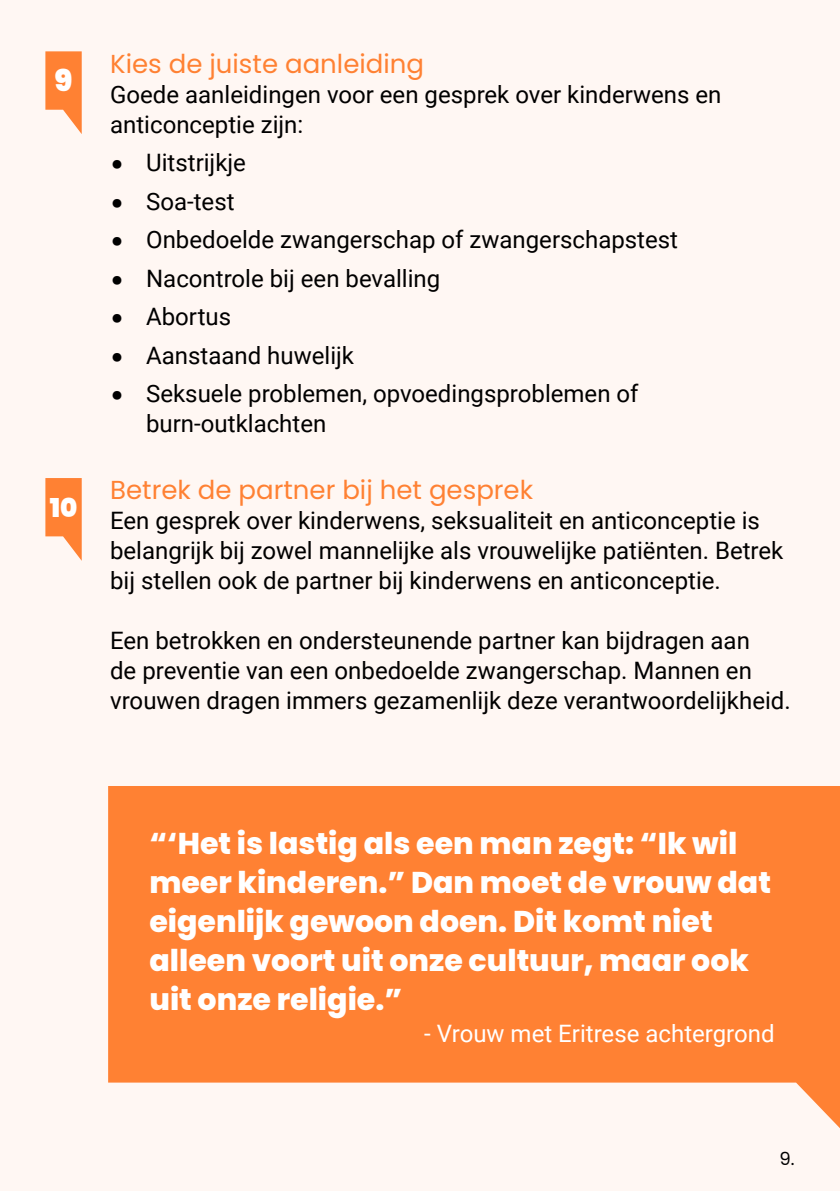
<style>
.page{position:relative;width:840px;height:1191px;background:#fff}
.page>*{position:absolute;margin:0;border:0;box-sizing:border-box;transform-origin:0 0}
.t1{font:800 30px/39px "Poppins";color:#fff}
.t2{font:900 30px "Poppins";color:#fff}
.t3{font:26px "Poppins";color:#ff8133}
.t4{font:900 26px "Poppins";color:#fff}
.t5{font:24px/30px "Roboto";color:#000}
.t6{font:24px "Roboto";color:#fff}
.t7{font:18px "Poppins";color:#000}
.s1{font-family:"Poppins";font-weight:900;font-size:26px}
</style>
<div class="page">
<div style="left:0;top:0;width:839px;height:1191px;background:#fff7f3"></div>
<svg style="left:45px;top:51px;width:37px;height:83px"></svg>
<svg style="left:45px;top:478px;width:37px;height:83px"></svg>
<svg style="left:108px;top:786px;width:731px;height:341px;background:#ff8f4b"></svg>
<p class="t2" style="left:55px;top:63px;width:19px">9</p>
<p class="t4" style="left:50px;top:492px;width:29px">10</p>
<p class="t3" style="left:110px;top:48px;width:315px">Kies de juiste aanleiding</p>
<p class="t5" style="left:110px;top:78px;width:612px">Goede aanleidingen voor een gesprek over kinderwens en anticonceptie zijn:</p>
<p class="t5" style="left:110px;top:147px;width:137px"><span class="s1">•</span> Uitstrijkje</p>
<p class="t5" style="left:110px;top:185px;width:126px"><span class="s1">•</span> Soa-test</p>
<p class="t5" style="left:110px;top:224px;width:569px"><span class="s1">•</span> Onbedoelde zwangerschap of zwangerschapstest</p>
<p class="t5" style="left:110px;top:262px;width:331px"><span class="s1">•</span> Nacontrole bij een bevalling</p>
<p class="t5" style="left:110px;top:301px;width:122px"><span class="s1">•</span> Abortus</p>
<p class="t5" style="left:110px;top:339px;width:245px"><span class="s1">•</span> Aanstaand huwelijk</p>
<p class="t5" style="left:146px;top:378px;width:493px;text-indent:-36px"><span class="s1">•</span> Seksuele problemen, opvoedingsproblemen of burn-outklachten</p>
<p class="t3" style="left:110px;top:475px;width:424px">Betrek de partner bij het gesprek</p>
<p class="t5" style="left:110px;top:505px;width:674px">Een gesprek over kinderwens, seksualiteit en anticonceptie is belangrijk bij zowel mannelijke als vrouwelijke patiënten. Betrek bij stellen ook de partner bij kinderwens en anticonceptie.</p>
<p class="t5" style="left:110px;top:625px;width:681px">Een betrokken en ondersteunende partner kan bijdragen aan<br>de preventie van een onbedoelde zwangerschap. Mannen en vrouwen dragen immers gezamenlijk deze verantwoordelijkheid.</p>
<p class="t1" style="left:149px;top:824px;width:622px">“‘Het is lastig als een man zegt: “Ik wil meer kinderen.” Dan moet de vrouw dat eigenlijk gewoon doen. Dit komt niet alleen voort uit onze cultuur, maar ook uit onze religie.”</p>
<p class="t6" style="left:424px;top:1016px;width:351px">- Vrouw met Eritrese achtergrond</p>
<p class="t7" style="left:779px;top:1147px;width:17px">9.</p>
</div>
